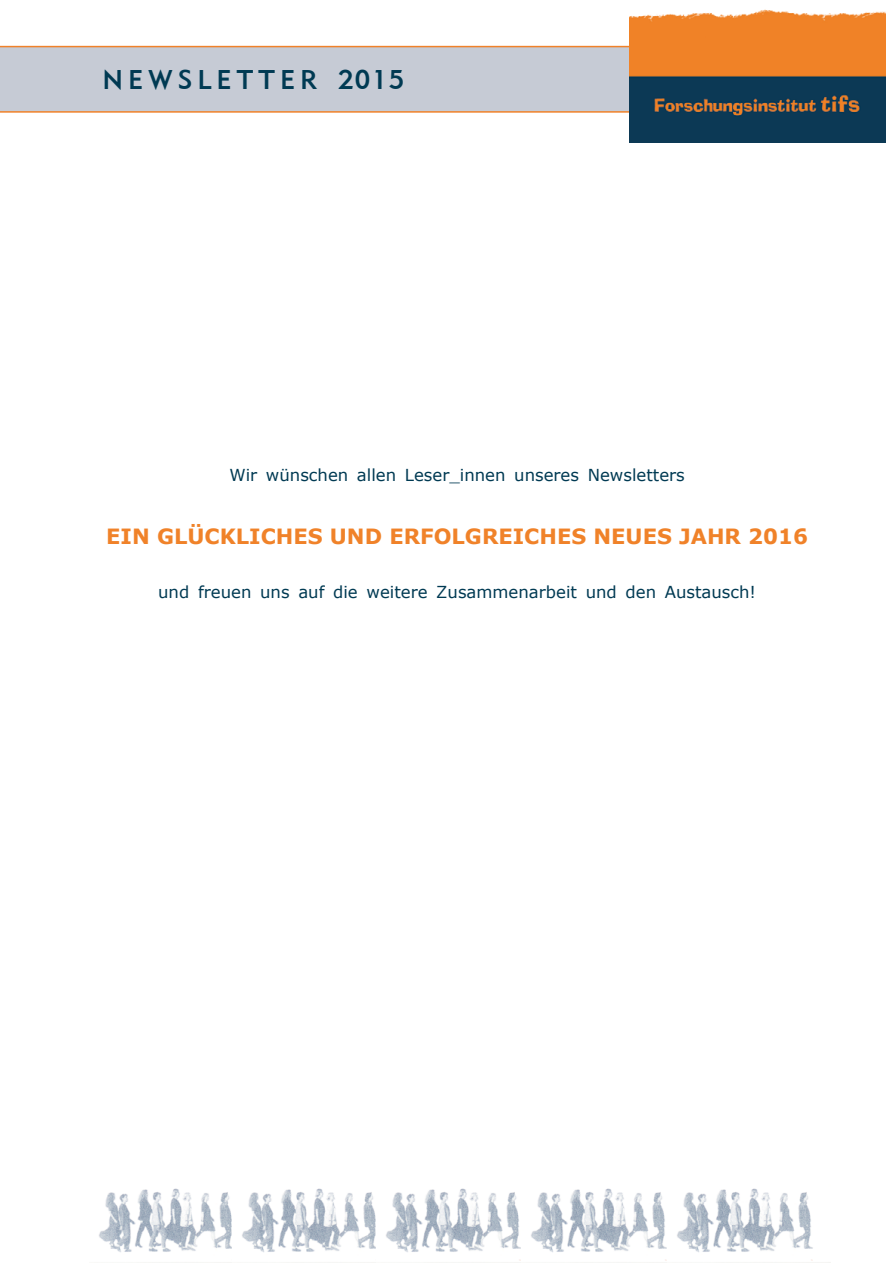
<style>
.page{position:relative;width:893px;height:1263px;background:#fff}
.page>*{position:absolute;margin:0;border:0;box-sizing:border-box;transform-origin:0 0}
.t1{font:27px "Geometric 415 BT Medium A";letter-spacing:.19em;color:#003a53}
.t2{font:700 21px "Verdana";color:#f08229}
.t3{font:16.5px "Verdana";color:#003a53}
</style>
<div class="page">
<div style="left:0;top:46px;width:629px;height:67px;background:#c6cbd5"></div>
<img style="left:99px;top:1188px;width:133px;height:75px">
<img style="left:242px;top:1188px;width:134px;height:75px">
<img style="left:386px;top:1188px;width:135px;height:75px">
<img style="left:629px;top:9px;width:256px;height:133px">
<img style="left:531px;top:1188px;width:136px;height:75px">
<img style="left:677px;top:1188px;width:153px;height:75px">
<h1 class="t1" style="left:102px;top:63px;width:303px">NEWSLETTER 2015</h1>
<p class="t3" style="left:229px;top:464px;width:457px">Wir wünschen allen Leser_innen unseres Newsletters</p>
<p class="t2" style="left:106px;top:522px;width:703px">EIN GLÜCKLICHES UND ERFOLGREICHES N EUES JAHR 2016</p>
<p class="t3" style="left:158px;top:581px;width:599px">und freuen uns auf die weitere Zusammenarbeit und den Austausch!</p>
</div>
